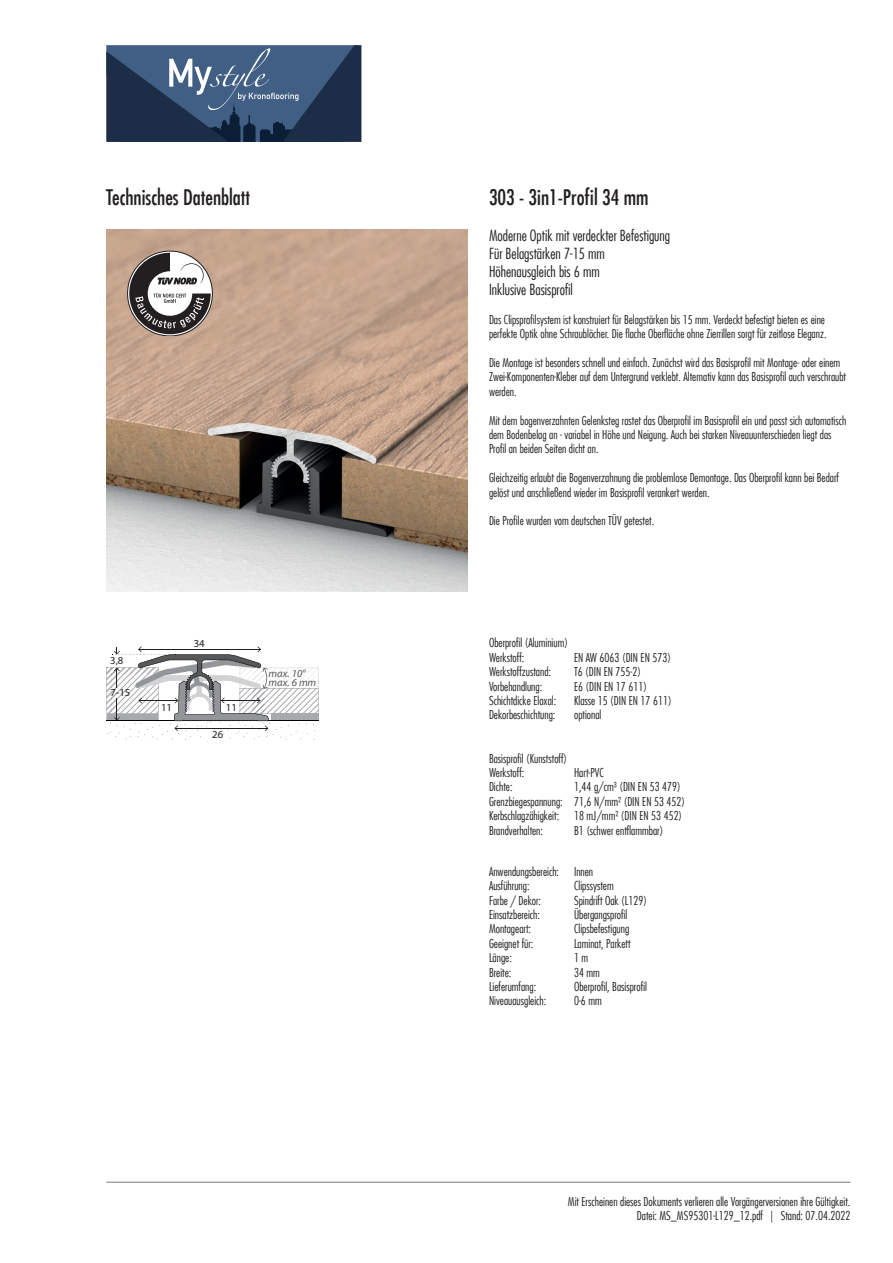
<style>
.page{position:relative;width:893px;height:1263px;background:#fff}
.page>*{position:absolute;margin:0;border:0;box-sizing:border-box;transform-origin:0 0}
.t1{font:condensed 21px "Futura LT";color:#231f20}
.t2{font:300 condensed 15px/18px "Futura LT";color:#231f20}
.t3{font:300 condensed 12px/14.4px "Futura LT";color:#231f20}
.t4{font:10.65px "Myriad Pro";color:#231f20}
.t5{font:italic 10.65px/9px "Myriad Pro";color:#57585a}
</style>
<div class="page">
<svg style="left:106px;top:646px;width:213px;height:85px"></svg>
<hr style="left:106px;top:1182px;width:744px;height:1px;background:#76787b">
<img style="left:106px;top:230px;width:362px;height:361px">
<svg style="left:106px;top:45px;width:255px;height:97px;background:#38506e"></svg>
<svg style="left:129px;top:253px;width:82px;height:81px"></svg>
<h1 class="t1" style="left:106px;top:184px;width:145px">Technisches Datenblatt</h1>
<p class="t4" style="left:110px;top:654px;width:15px">3,8</p>
<p class="t4" style="left:111px;top:686px;width:21px">7-15</p>
<p class="t4" style="left:194px;top:637px;width:12px">34</p>
<p class="t4" style="left:161px;top:700px;width:12px">11</p>
<p class="t4" style="left:226px;top:700px;width:12px">11</p>
<p class="t4" style="left:212px;top:728px;width:12px">26</p>
<p class="t5" style="left:269px;top:669px;width:49px">max. 10° max. 6 mm</p>
<h1 class="t1" style="left:489px;top:184px;width:161px">303 - 3in1-Profil 34 mm</h1>
<p class="t2" style="left:489px;top:226px;width:183px">Moderne Optik mit verdeckter Befestigung<br>Für Belagstärken 7-15 mm<br>Höhenausgleich bis 6 mm<br>Inklusive Basisprofil</p>
<p class="t3" style="left:489px;top:312px;width:339px">Das Clipsprofilsystem ist konstruiert für Belagstärken bis 15 mm. Verdeckt befestigt bieten es eine perfekte Optik ohne Schraublöcher. Die flache Oberfläche ohne Zierrillen sorgt für zeitlose Eleganz.</p>
<p class="t3" style="left:489px;top:355px;width:359px">Die Montage ist besonders schnell und einfach. Zunächst wird das Basisprofil mit Montage- oder einem<br>Zwei-Komponenten-Kleber auf dem Untergrund verklebt. Alternativ kann das Basisprofil auch verschraubt werden.</p>
<p class="t3" style="left:489px;top:413px;width:359px">Mit dem bogenverzahnten Gelenksteg rastet das Oberprofil im Basisprofil ein und passt sich automatisch dem Bodenbelag an - variabel in Höhe und Neigung. Auch bei starken Niveauunterschieden liegt das<br>Profil an beiden Seiten dicht an.</p>
<p class="t3" style="left:489px;top:471px;width:352px">Gleichzeitig erlaubt die Bogenverzahnung die problemlose Demontage. Das Oberprofil kann bei Bedarf gelöst und anschließend wieder im Basisprofil verankert werden.</p>
<p class="t3" style="left:489px;top:514px;width:167px">Die Profile wurden vom deutschen TÜV getestet.</p>
<p class="t3" style="left:489px;top:636px;width:80px">Oberprofil (Aluminium)<br>Werkstoff:</p>
<p class="t3" style="left:574px;top:650px;width:98px">EN AW 6063 (DIN EN 573)</p>
<p class="t3" style="left:489px;top:665px;width:64px">Werkstoffzustand:</p>
<p class="t3" style="left:574px;top:665px;width:68px">T6 (DIN EN 755-2)</p>
<p class="t3" style="left:489px;top:679px;width:55px">Vorbehandlung:</p>
<p class="t3" style="left:574px;top:679px;width:74px">E6 (DIN EN 17 611)</p>
<p class="t3" style="left:489px;top:693px;width:69px">Schichtdicke Eloxal:</p>
<p class="t3" style="left:574px;top:693px;width:99px">Klasse 15 (DIN EN 17 611)</p>
<p class="t3" style="left:489px;top:708px;width:68px">Dekorbeschichtung:</p>
<p class="t3" style="left:574px;top:708px;width:29px">optional</p>
<p class="t3" style="left:489px;top:751px;width:80px">Basisprofil (Kunststoff)<br>Werkstoff:</p>
<p class="t3" style="left:574px;top:765px;width:31px">Hart-PVC</p>
<p class="t3" style="left:489px;top:780px;width:198px;text-indent:85px">1,44 g/cm³ (DIN EN 53 479)<br>Grenzbiegespannung: 71,6 N/mm² (DIN EN 53 452)<br>Kerbschlagzähigkeit: 18 mJ/mm² (DIN EN 53 452)<br>Brandverhalten:</p>
<p class="t3" style="left:489px;top:780px;width:25px">Dichte:</p>
<p class="t3" style="left:574px;top:823px;width:91px">B1 (schwer entflammbar)</p>
<p class="t3" style="left:489px;top:864px;width:106px">Anwendungsbereich: Innen<br>Ausführung:</p>
<p class="t3" style="left:574px;top:878px;width:41px">Clipssystem</p>
<p class="t3" style="left:489px;top:893px;width:54px">Farbe / Dekor:</p>
<p class="t3" style="left:574px;top:893px;width:74px">Spindrift Oak (L129)</p>
<p class="t3" style="left:489px;top:907px;width:53px">Einsatzbereich:</p>
<p class="t3" style="left:574px;top:907px;width:55px">Übergangsprofil</p>
<p class="t3" style="left:489px;top:922px;width:44px">Montageart:</p>
<p class="t3" style="left:574px;top:922px;width:57px">Clipsbefestigung</p>
<p class="t3" style="left:489px;top:936px;width:46px">Geeignet für:</p>
<p class="t3" style="left:574px;top:936px;width:58px">Laminat, Parkett</p>
<p class="t3" style="left:489px;top:950px;width:24px">Länge:</p>
<p class="t3" style="left:574px;top:950px;width:16px">1 m</p>
<p class="t3" style="left:489px;top:965px;width:24px">Breite:</p>
<p class="t3" style="left:574px;top:965px;width:27px">34 mm</p>
<p class="t3" style="left:489px;top:979px;width:49px">Lieferumfang:</p>
<p class="t3" style="left:574px;top:979px;width:74px">Oberprofil, Basisprofil</p>
<p class="t3" style="left:489px;top:994px;width:59px">Niveauausgleich:</p>
<p class="t3" style="left:574px;top:994px;width:29px">0-6 mm</p>
<p class="t3" style="left:568px;top:1194px;width:284px;text-align:right">Mit Erscheinen dieses Dokuments verlieren alle Vorgängerversionen ihre Gültigkeit.<br>Datei: MS_MS95301-L129_12.pdf | Stand: 07.04.2022</p>
</div>
